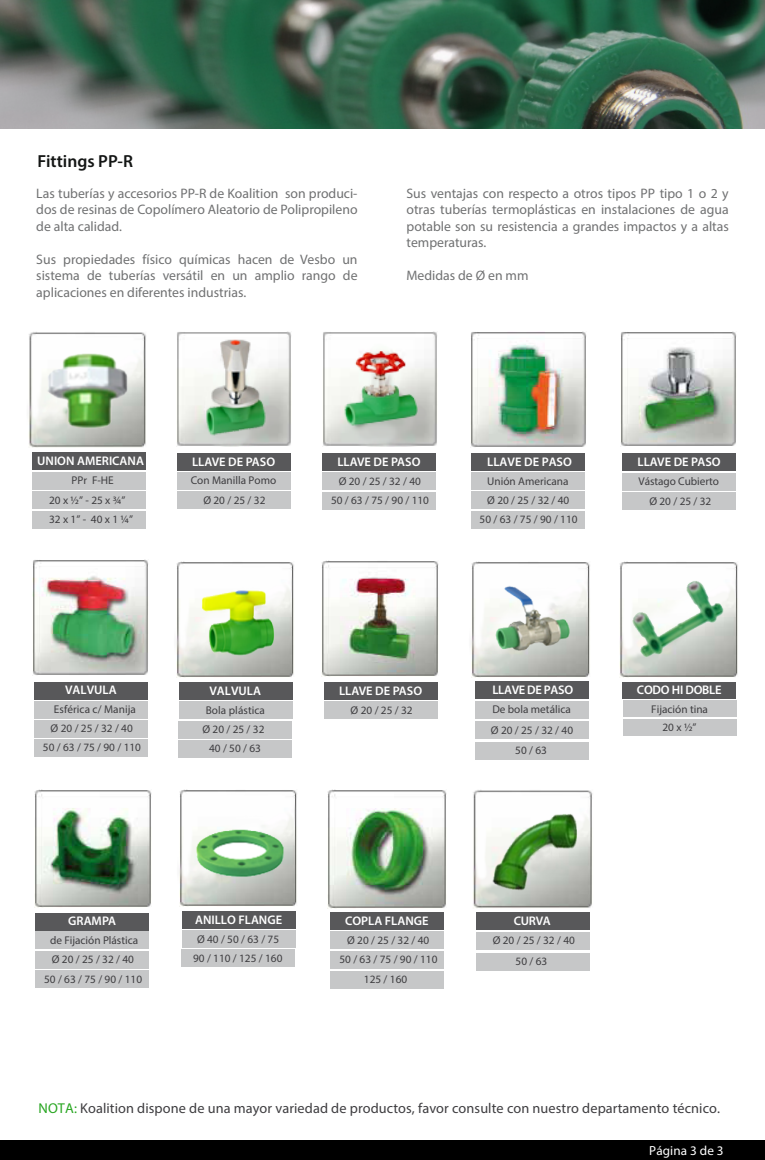
<style>
.page{position:relative;width:765px;height:1160px;background:#fff}
.page>*{position:absolute;margin:0;border:0;box-sizing:border-box;transform-origin:0 0}
.t1{font:600 17.5px "Myriad Pro";color:#141615}
.t2{font:300 14.25px "Myriad Pro";letter-spacing:.005em;color:#3e3d40}
.t3{font:13.75px/16.5px "Myriad Pro";color:#707172;text-align:justify}
.t4{font:300 13.12px "Myriad Pro";letter-spacing:.005em;color:#fff}
.t5{font:600 12.5px "Myriad Pro";color:#fff}
.t6{font:600 12.5px "Myriad Pro";letter-spacing:-.02em;color:#fff}
.t7{font:600 12.5px "Myriad Pro";letter-spacing:-.025em;color:#fff}
.t8{font:300 11.25px/19.5px "Myriad Pro";color:#3e3d40;text-align:center}
.s1{color:#27a520}
</style>
<div class="page">
<img style="left:0;top:0;width:765px;height:128px">
<div style="left:623px;top:682px;width:113px;height:17px;background:#58585a"></div>
<div style="left:623px;top:700px;width:113px;height:17px;background:#c6c7c8"></div>
<div style="left:623px;top:719px;width:113px;height:17px;background:#c6c7c8"></div>
<img style="left:328px;top:790px;width:118px;height:118px">
<img style="left:34px;top:790px;width:117px;height:117px">
<div style="left:35px;top:913px;width:114px;height:17px;background:#58585a"></div>
<div style="left:35px;top:932px;width:114px;height:17px;background:#c6c7c8"></div>
<div style="left:35px;top:951px;width:114px;height:17px;background:#c6c7c8"></div>
<div style="left:35px;top:971px;width:114px;height:17px;background:#c6c7c8"></div>
<div style="left:330px;top:913px;width:114px;height:17px;background:#58585a"></div>
<div style="left:330px;top:932px;width:114px;height:17px;background:#c6c7c8"></div>
<div style="left:330px;top:951px;width:114px;height:17px;background:#c6c7c8"></div>
<div style="left:330px;top:971px;width:114px;height:17px;background:#c6c7c8"></div>
<div style="left:34px;top:682px;width:114px;height:17px;background:#58585a"></div>
<div style="left:34px;top:701px;width:114px;height:17px;background:#c6c7c8"></div>
<div style="left:177px;top:453px;width:113px;height:18px;background:#58585a"></div>
<div style="left:177px;top:472px;width:113px;height:18px;background:#c6c7c8"></div>
<div style="left:177px;top:492px;width:113px;height:17px;background:#c6c7c8"></div>
<div style="left:322px;top:453px;width:114px;height:18px;background:#58585a"></div>
<div style="left:622px;top:453px;width:114px;height:18px;background:#58585a"></div>
<div style="left:324px;top:682px;width:113px;height:18px;background:#58585a"></div>
<div style="left:324px;top:701px;width:113px;height:18px;background:#c6c7c8"></div>
<div style="left:622px;top:493px;width:113px;height:17px;background:#c6c7c8"></div>
<div style="left:622px;top:473px;width:113px;height:18px;background:#c6c7c8"></div>
<div style="left:471px;top:492px;width:113px;height:17px;background:#c6c7c8"></div>
<div style="left:471px;top:472px;width:113px;height:18px;background:#c6c7c8"></div>
<div style="left:471px;top:511px;width:113px;height:18px;background:#c6c7c8"></div>
<div style="left:34px;top:720px;width:114px;height:17px;background:#c6c7c8"></div>
<div style="left:34px;top:739px;width:114px;height:18px;background:#c6c7c8"></div>
<div style="left:322px;top:472px;width:114px;height:18px;background:#c6c7c8"></div>
<div style="left:322px;top:492px;width:114px;height:18px;background:#c6c7c8"></div>
<div style="left:471px;top:453px;width:113px;height:18px;background:#58585a"></div>
<img style="left:470px;top:331px;width:116px;height:117px">
<img style="left:322px;top:560px;width:117px;height:117px">
<img style="left:33px;top:560px;width:115px;height:115px">
<div style="left:179px;top:683px;width:113px;height:17px;background:#58585a"></div>
<div style="left:179px;top:702px;width:113px;height:17px;background:#c6c7c8"></div>
<div style="left:179px;top:721px;width:113px;height:17px;background:#c6c7c8"></div>
<div style="left:182px;top:911px;width:114px;height:18px;background:#58585a"></div>
<div style="left:182px;top:930px;width:114px;height:18px;background:#c6c7c8"></div>
<div style="left:182px;top:949px;width:113px;height:18px;background:#c6c7c8"></div>
<div style="left:179px;top:740px;width:113px;height:17px;background:#c6c7c8"></div>
<img style="left:621px;top:331px;width:115px;height:115px">
<img style="left:323px;top:331px;width:114px;height:115px">
<img style="left:177px;top:331px;width:114px;height:115px">
<div style="left:32px;top:491px;width:114px;height:18px;background:#c6c7c8"></div>
<div style="left:32px;top:511px;width:114px;height:18px;background:#c6c7c8"></div>
<div style="left:476px;top:913px;width:113px;height:17px;background:#58585a"></div>
<div style="left:476px;top:932px;width:113px;height:18px;background:#c6c7c8"></div>
<div style="left:476px;top:953px;width:113px;height:17px;background:#c6c7c8"></div>
<div style="left:476px;top:682px;width:113px;height:17px;background:#58585a"></div>
<div style="left:476px;top:701px;width:113px;height:18px;background:#c6c7c8"></div>
<div style="left:476px;top:722px;width:113px;height:17px;background:#c6c7c8"></div>
<div style="left:476px;top:742px;width:113px;height:17px;background:#c6c7c8"></div>
<img style="left:619px;top:561px;width:119px;height:117px">
<img style="left:176px;top:561px;width:118px;height:117px">
<img style="left:179px;top:790px;width:118px;height:116px">
<div style="left:32px;top:453px;width:114px;height:17px;background:#58585a"></div>
<div style="left:32px;top:472px;width:114px;height:17px;background:#c6c7c8"></div>
<img style="left:471px;top:561px;width:119px;height:117px">
<img style="left:29px;top:332px;width:117px;height:115px">
<img style="left:473px;top:790px;width:120px;height:118px">
<div style="left:0;top:1140px;width:765px;height:19px;background:#000"></div>
<h1 class="t1" style="left:38px;top:150px;width:97px">Fittings PP-R</h1>
<p class="t3" style="left:36px;top:185px;width:323px">Las tuberías y accesorios PP-R de Koalition son produci&shy;dos de resinas de Copolímero Aleatorio de Polipropileno de alta calidad.</p>
<p class="t3" style="left:36px;top:251px;width:323px">Sus propiedades físico químicas hacen de Vesbo un sistema de tuberías versátil en un amplio rango de aplicaciones en diferentes industrias.</p>
<p class="t3" style="left:407px;top:185px;width:324px">Sus ventajas con respecto a otros tipos PP tipo 1 o 2 y otras tuberías termoplásticas en instalaciones de agua potable son su resistencia a grandes impactos y a altas temperaturas.</p>
<p class="t3" style="left:407px;top:267px;width:123px">Medidas de Ø en mm</p>
<p class="t5" style="left:37px;top:453px;width:108px">UNION AMERICANA</p>
<p class="t8" style="left:72px;top:470px;width:44px">PPr F-HE</p>
<p class="t8" style="left:49px;top:490px;width:86px;text-align:left">20 x ½” - 25 x ¾”<br>32 x 1” - 40 x 1 ¼”</p>
<p class="t5" style="left:192px;top:453px;width:85px">LLAVE DE PASO</p>
<p class="t8" style="left:191px;top:470px;width:87px">Con Manilla Pomo</p>
<p class="t5" style="left:337px;top:453px;width:85px">LLAVE DE PASO</p>
<p class="t5" style="left:638px;top:453px;width:85px">LLAVE DE PASO</p>
<p class="t5" style="left:487px;top:454px;width:86px">LLAVE DE PASO</p>
<p class="t8" style="left:331px;top:471px;width:99px">Ø 20 / 25 / 32 / 40<br>50 / 63 / 75 / 90 / 110</p>
<p class="t8" style="left:487px;top:471px;width:83px">Unión Americana</p>
<p class="t8" style="left:480px;top:510px;width:99px">50 / 63 / 75 / 90 / 110</p>
<p class="t8" style="left:638px;top:472px;width:82px">Vástago Cubierto</p>
<p class="t8" style="left:487px;top:490px;width:84px">Ø 20 / 25 / 32 / 40</p>
<p class="t8" style="left:203px;top:490px;width:64px">Ø 20 / 25 / 32</p>
<p class="t8" style="left:649px;top:491px;width:64px">Ø 20 / 25 / 32</p>
<p class="t5" style="left:65px;top:682px;width:53px">VALVULA</p>
<p class="t8" style="left:54px;top:699px;width:84px">Esférica c/ Manija</p>
<p class="t8" style="left:43px;top:718px;width:99px">Ø 20 / 25 / 32 / 40<br>50 / 63 / 75 / 90 / 110</p>
<p class="t5" style="left:209px;top:683px;width:53px">VALVULA</p>
<p class="t8" style="left:202px;top:700px;width:64px;line-height:19.1px;text-align:left">Bola plástica<br>Ø 20 / 25 / 32</p>
<p class="t8" style="left:209px;top:738px;width:53px">40 / 50 / 63</p>
<p class="t5" style="left:339px;top:682px;width:85px">LLAVE DE PASO</p>
<p class="t8" style="left:351px;top:700px;width:64px">Ø 20 / 25 / 32</p>
<p class="t7" style="left:492px;top:682px;width:82px">LLAVE DE PASO</p>
<p class="t8" style="left:491px;top:699px;width:84px;line-height:20.2px">De bola metálica<br>Ø 20 / 25 / 32 / 40<br>50 / 63</p>
<p class="t6" style="left:637px;top:682px;width:86px">CODO HI DOBLE</p>
<p class="t8" style="left:651px;top:700px;width:58px;line-height:18.1px">Fijación tina<br>20 x ½”</p>
<p class="t5" style="left:68px;top:913px;width:49px">GRAMPA</p>
<p class="t8" style="left:44px;top:930px;width:99px">de Fijación Plástica<br>Ø 20 / 25 / 32 / 40<br>50 / 63 / 75 / 90 / 110</p>
<p class="t5" style="left:195px;top:912px;width:89px">ANILLO FLANGE</p>
<p class="t8" style="left:193px;top:929px;width:91px">Ø 40 / 50 / 63 / 75<br>90 / 110 / 125 / 160</p>
<p class="t5" style="left:345px;top:913px;width:85px">COPLA FLANGE</p>
<p class="t8" style="left:339px;top:930px;width:99px">Ø 20 / 25 / 32 / 40<br>50 / 63 / 75 / 90 / 110<br>125 / 160</p>
<p class="t5" style="left:514px;top:913px;width:38px">CURVA</p>
<p class="t8" style="left:493px;top:930px;width:84px;line-height:20.4px">Ø 20 / 25 / 32 / 40<br>50 / 63</p>
<p class="t2" style="left:39px;top:1100px;width:683px"><span class="s1">NOTA:</span> Koalition dispone de una mayor variedad de productos, favor consulte con nuestro departamento técnico.</p>
<p class="t4" style="left:649px;top:1143px;width:76px">Página 3 de 3</p>
</div>
